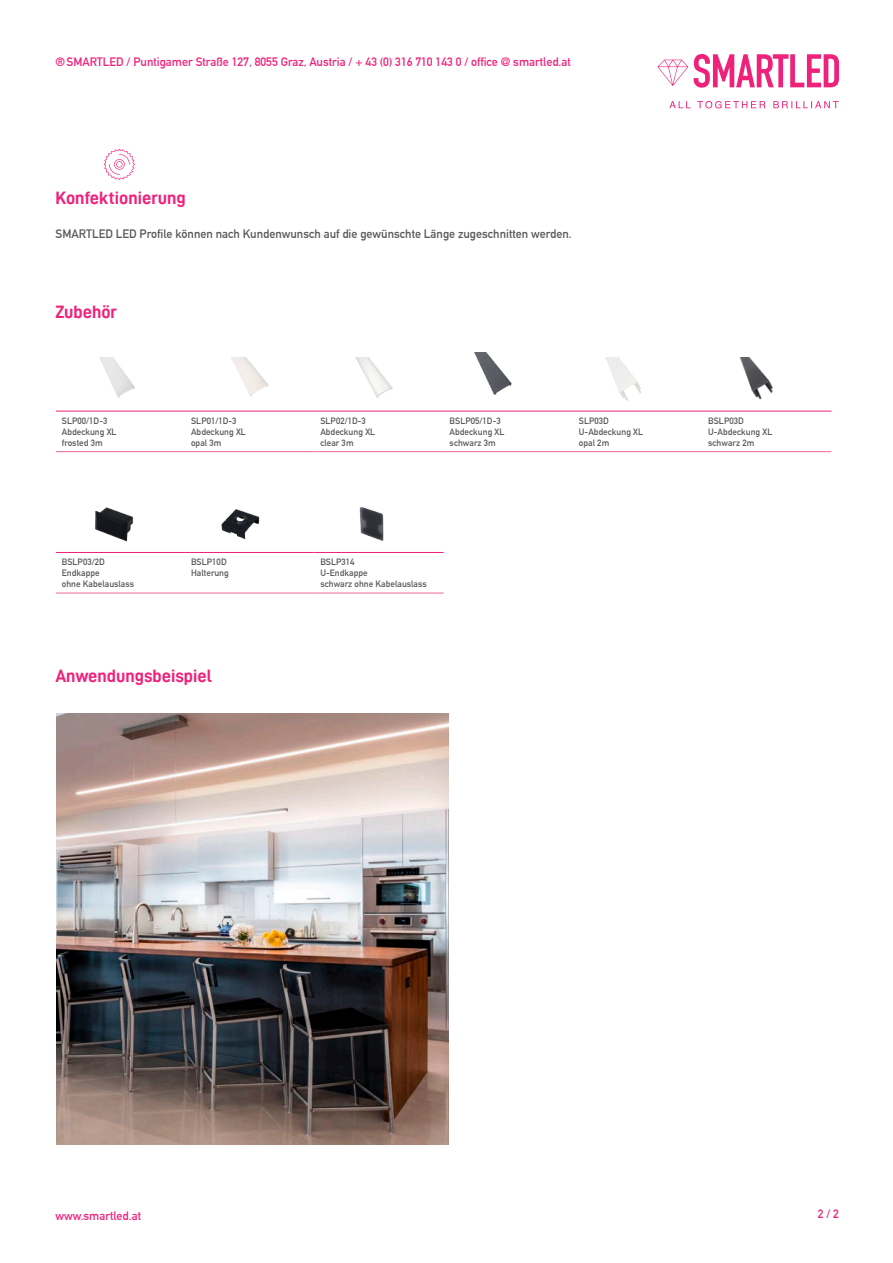
<style>
.page{position:relative;width:893px;height:1263px;background:#fff}
.page>*{position:absolute;margin:0;border:0;box-sizing:border-box;transform-origin:0 0}
.t1{font:18px "D DIN Bold";color:#ee227b}
.t2{font:700 12px "DIN Alternate";color:#ee227b}
.t3{font:700 12px "DIN Alternate";color:#57585a}
.t4{font:700 9px/10.8px "DIN Alternate";letter-spacing:.005em;color:#57585a}
</style>
<div class="page">
<svg style="left:657px;top:60px;width:31px;height:26px"></svg>
<svg style="left:669px;top:101px;width:170px;height:7px"></svg>
<svg style="left:694px;top:54px;width:145px;height:34px"></svg>
<svg style="left:104px;top:149px;width:31px;height:31px"></svg>
<hr style="left:56px;top:411px;width:129px;height:1px;background:#ee227b">
<hr style="left:185px;top:411px;width:129px;height:1px;background:#ee227b">
<hr style="left:314px;top:411px;width:130px;height:1px;background:#ee227b">
<hr style="left:444px;top:411px;width:129px;height:1px;background:#ee227b">
<hr style="left:573px;top:411px;width:129px;height:1px;background:#ee227b">
<hr style="left:702px;top:411px;width:129px;height:1px;background:#ee227b">
<hr style="left:56px;top:451px;width:129px;height:1px;background:#f16691">
<hr style="left:185px;top:451px;width:129px;height:1px;background:#f16691">
<hr style="left:314px;top:451px;width:130px;height:1px;background:#f16691">
<hr style="left:444px;top:451px;width:129px;height:1px;background:#f16691">
<hr style="left:573px;top:451px;width:129px;height:1px;background:#f16691">
<hr style="left:702px;top:451px;width:129px;height:1px;background:#f16691">
<hr style="left:56px;top:552px;width:129px;height:1px;background:#ee227b">
<hr style="left:185px;top:552px;width:129px;height:1px;background:#ee227b">
<hr style="left:314px;top:552px;width:130px;height:1px;background:#ee227b">
<hr style="left:56px;top:593px;width:129px;height:1px;background:#f16691">
<hr style="left:185px;top:593px;width:129px;height:1px;background:#f16691">
<hr style="left:314px;top:593px;width:130px;height:1px;background:#f16691">
<img style="left:100px;top:358px;width:35px;height:40px">
<img style="left:231px;top:358px;width:38px;height:38px">
<img style="left:356px;top:358px;width:37px;height:40px">
<img style="left:606px;top:358px;width:35px;height:43px">
<img style="left:95px;top:507px;width:39px;height:35px">
<img style="left:221px;top:509px;width:39px;height:30px">
<img style="left:359px;top:506px;width:25px;height:35px">
<img style="left:474px;top:353px;width:38px;height:42px">
<img style="left:739px;top:357px;width:34px;height:43px">
<img style="left:57px;top:714px;width:392px;height:430px">
<h2 class="t2" style="left:55px;top:57px;width:517px">® SMARTLED / Puntigamer Straße 127, 8055 Graz, Austria / + 43 (0) 316 710 143 0 / office @ smartled.at</h2>
<h1 class="t1" style="left:56px;top:192px;width:132px">Konfektionierung</h1>
<h2 class="t3" style="left:56px;top:229px;width:518px">SMARTLED LED Profile können nach Kundenwunsch auf die gewünschte Länge zugeschnitten werden.</h2>
<h1 class="t1" style="left:55px;top:305px;width:63px">Zubehör</h1>
<p class="t4" style="left:62px;top:416px;width:56px">SLP00/1D-3<br>Abdeckung XL frosted 3m</p>
<p class="t4" style="left:191px;top:416px;width:56px">SLP01/1D-3<br>Abdeckung XL opal 3m</p>
<p class="t4" style="left:320px;top:416px;width:56px">SLP02/1D-3<br>Abdeckung XL clear 3m</p>
<p class="t4" style="left:450px;top:416px;width:56px">BSLP05/1D-3<br>Abdeckung XL schwarz 3m</p>
<p class="t4" style="left:579px;top:416px;width:66px">SLP03D<br>U-Abdeckung XL opal 2m</p>
<p class="t4" style="left:708px;top:416px;width:66px">BSLP03D<br>U-Abdeckung XL schwarz 2m</p>
<p class="t4" style="left:62px;top:558px;width:74px">BSLP03/2D<br>Endkappe<br>ohne Kabelauslass</p>
<p class="t4" style="left:191px;top:558px;width:39px">BSLP10D<br>Halterung</p>
<p class="t4" style="left:320px;top:558px;width:108px">BSLP314<br>U-Endkappe<br>schwarz ohne Kabelauslass</p>
<h1 class="t1" style="left:55px;top:669px;width:158px">Anwendungsbeispiel</h1>
<h2 class="t2" style="left:55px;top:1211px;width:87px">www.smartled.at</h2>
<h2 class="t2" style="left:818px;top:1209px;width:23px">2 / 2</h2>
</div>
